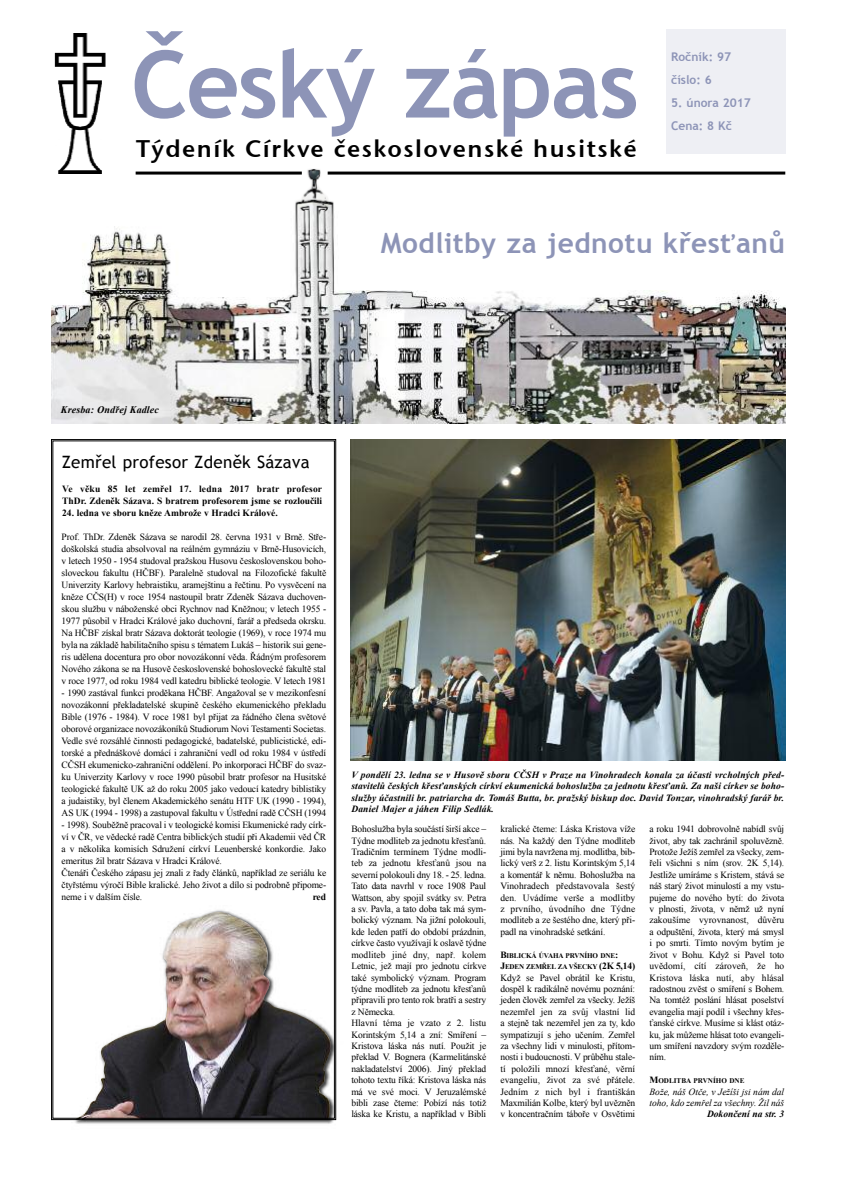
<style>
.page{position:relative;width:842px;height:1191px;background:#fff}
.page>*{position:absolute;margin:0;border:0;box-sizing:border-box;transform-origin:0 0}
.t1{font:700 93px "Trebuchet MS";letter-spacing:-.02em;color:#8d94b7}
.t2{font:700 28px "Trebuchet MS";letter-spacing:.02em;color:#8d94b7}
.t3{font:24px "Stone Sans Sem ITCTT Semi";letter-spacing:.06em;color:#000}
.t4{font:17px "Trebuchet MS";letter-spacing:.015em;color:#000}
.t5{font:700 12px/23px "Trebuchet MS";color:#8d94b7}
.t6{font:italic 700 10px "Times New Roman";letter-spacing:.015em;color:#000}
.t7{font:9.5px/11.4px "Times New Roman";letter-spacing:-.015em;color:#000;text-align:justify}
.t8{font:italic 700 9.5px/11.4px "Times New Roman";letter-spacing:.015em;color:#000;text-align:justify}
.t9{font:700 9.5px/12px "Times New Roman";color:#000}
.t10{font:italic 9.5px/11.4px "Times New Roman";color:#000}
.t11{font:700 7.1px/11.4px "Times New Roman";letter-spacing:-.02em;color:#000}
.t12{font:700 7.1px "Times New Roman";color:#000}
.s1{font-size:9.5px}
</style>
<div class="page">
<img style="left:51px;top:889px;width:286px;height:235px">
<img style="left:75px;top:911px;width:256px;height:205px">
<div style="left:53px;top:441px;width:282px;height:677px;border:1px solid #000"></div>
<div style="left:666px;top:29px;width:119px;height:125px;background:#eeeff4"></div>
<img style="left:350px;top:439px;width:435px;height:321px">
<img style="left:51px;top:169px;width:734px;height:255px">
<hr style="left:136px;top:171px;width:166px;height:3px;background:#000">
<hr style="left:328px;top:171px;width:457px;height:3px;background:#000">
<img style="left:55px;top:33px;width:53px;height:140px">
<h1 class="t1" style="left:131px;top:30px;width:509px">Český zápas</h1>
<h3 class="t3" style="left:136px;top:134px;width:502px">Týdeník Církve československé husitské</h3>
<p class="t5" style="left:671px;top:45px;width:61px">Ročník: 97 číslo: 6</p>
<p class="t5" style="left:671px;top:91px;width:81px">5. února 2017<br>Cena: 8 Kč</p>
<h2 class="t2" style="left:381px;top:227px;width:406px">Modlitby za jednotu křesťanů</h2>
<p class="t6" style="left:61px;top:404px;width:99px">Kresba: Ondřej Kadlec</p>
<h3 class="t4" style="left:62px;top:452px;width:249px">Zemřel profesor Zdeněk Sázava</h3>
<p class="t9" style="left:62px;top:483px;width:261px">ve věku 85 let zemřel 17. ledna 2017 bratr profesor thdr. zdeněk Sázava. S bratrem profesorem jsme se rozloučili</p>
<p class="t9" style="left:62px;top:507px;width:217px">24. ledna ve sboru kněze ambrože v hradci králové.</p>
<p class="t7" style="left:62px;top:531px;width:266px;line-height:12px">Prof. ThDr. Zdeněk Sázava se narodil 28. června 1931 v Brně. Stře&shy;doškolská studia absolvoval na reálném gymnáziu v Brně-Husovicích, v letech 1950 - 1954 studoval pražskou Husovu československou boho&shy;sloveckou fakultu (HČBF). Paralelně studoval na Filozofické fakultě Univerzity Karlovy hebraistiku, aramejštinu a řečtinu. Po vysvěcení na kněze CČS(H) v roce 1954 nastoupil bratr Zdeněk Sázava duchoven&shy;skou službu v náboženské obci Rychnov nad Kněžnou; v letech 1955 - 1977 působil v Hradci Králové jako duchovní, farář a předseda okrsku.<br>Na HČBF získal bratr Sázava doktorát teologie (1969), v roce 1974 mu byla na základě habilitačního spisu s tématem Lukáš – historik sui gene&shy;ris udělena docentura pro obor novozákonní věda. Řádným profesorem Nového zákona se na Husově československé bohoslovecké fakultě stal v roce 1977, od roku 1984 vedl katedru biblické teologie. V letech 1981</p>
<p class="t7" style="left:62px;top:687px;width:266px;line-height:12px">- 1990 zastával funkci proděkana HČBF. Angažoval se v mezikonfesní novozákonní překladatelské skupině českého ekumenického překladu Bible (1976 - 1984). V roce 1981 byl přijat za řádného člena světové oborové organizace novozákoníků Studiorum Novi Testamenti Societas.<br>Vedle své rozsáhlé činnosti pedagogické, badatelské, publicistické, edi&shy;torské a přednáškové domácí i zahraniční vedl od roku 1984 v ústředí CČSH ekumenicko-zahraniční oddělení. Po inkorporaci HČBF do svaz&shy;ku Univerzity Karlovy v roce 1990 působil bratr profesor na Husitské teologické fakultě UK až do roku 2005 jako vedoucí katedry biblistiky a judaistiky, byl členem Akademického senátu HTF UK (1990 - 1994), AS UK (1994 - 1998) a zastupoval fakultu v Ústřední radě CČSH (1994</p>
<p class="t7" style="left:62px;top:819px;width:266px;line-height:12px;text-align:left">- 1998). Souběžně pracoval i v teologické komisi Ekumenické rady círk&shy;ví v ČR, ve vědecké radě Centra biblických studií při Akademii věd ČR a v několika komisích Sdružení církví Leuenberské konkordie. Jako emeritus žil bratr Sázava v Hradci Králové.<br>Čtenáři Českého zápasu jej znali z řady článků, například ze seriálu ke čtyřstému výročí Bible kralické. Jeho život a dílo si podrobně připome&shy;neme i v dalším čísle.</p>
<p class="t9" style="left:313px;top:891px;width:15px">red</p>
<p class="t8" style="left:351px;top:769px;width:434px">V pondělí 23. ledna se v Husově sboru CČSH v Praze na Vinohradech konala za účasti vrcholných před&shy;stavitelů českých křesťanských církví ekumenická bohoslužba za jednotu křesťanů. Za naši církev se boho&shy;služby účastnili br. patriarcha dr. Tomáš Butta, br. pražský biskup doc. David Tonzar, vinohradský farář br.<br>Daniel Majer a jáhen Filip Sedlák.</p>
<p class="t7" style="left:351px;top:823px;width:136px;text-align:left">Bohoslužba byla součástí širší akce – Týdne modliteb za jednotu křesťanů.<br>Tradičním termínem Týdne modli&shy;teb za jednotu křesťanů jsou na severní polokouli dny 18. - 25. ledna.<br>Tato data navrhl v roce 1908 Paul Wattson, aby spojil svátky sv. Petra a sv. Pavla, a tato doba tak má sym&shy;bolický význam. Na jižní polokouli, kde leden patří do období prázdnin, církve často využívají k oslavě týdne modliteb jiné dny, např. kolem Letnic, jež mají pro jednotu církve také symbolický význam. Program týdne modliteb za jednotu křesťanů připravili pro tento rok bratři a sestry z Německa.<br>Hlavní téma je vzato z 2. listu Korintským 5,14 a zní: Smíření – Kristova láska nás nutí. Použit je překlad V. Bognera (Karmelitánské nakladatelství 2006). Jiný překlad tohoto textu říká: Kristova láska nás má ve své moci. V Jeruzalémské bibli zase čteme: Pobízí nás totiž láska ke Kristu, a například v Bibli</p>
<p class="t7" style="left:500px;top:823px;width:136px">kralické čteme: Láska Kristova víže nás. Na každý den Týdne modliteb jimi byla navržena mj. modlitba, bib&shy;lický verš z 2. listu Korintským 5,14 a komentář k němu. Bohoslužba na Vinohradech představovala šestý den. Uvádíme verše a modlitby z prvního, úvodního dne Týdne modliteb a ze šestého dne, který při&shy;padl na vinohradské setkání.</p>
<p class="t11" style="left:500px;top:949px;width:136px"><span class="s1">B</span>iBlická úvaha prvního dne<span class="s1">:<br>J</span>eden zemřel za všecky <span class="s1">(2k 5,14)</span></p>
<p class="t7" style="left:500px;top:971px;width:136px">Když se Pavel obrátil ke Kristu, dospěl k radikálně novému poznání: jeden člověk zemřel za všecky. Ježíš nezemřel jen za svůj vlastní lid a stejně tak nezemřel jen za ty, kdo sympatizují s jeho učením. Zemřel za všechny lidi v minulosti, přítom&shy;nosti i budoucnosti. V průběhu stale&shy;tí položili mnozí křesťané, věrní evangeliu, život za své přátele.<br>Jedním z nich byl i františkán Maxmilián Kolbe, který byl uvězněn v koncentračním táboře v Osvětimi</p>
<p class="t7" style="left:649px;top:823px;width:136px">a roku 1941 dobrovolně nabídl svůj život, aby tak zachránil spoluvězně.<br>Protože Ježíš zemřel za všecky, zem&shy;řeli všichni s ním (srov. 2K 5,14).<br>Jestliže umíráme s Kristem, stává se náš starý život minulostí a my vstu&shy;pujeme do nového bytí: do života v plnosti, života, v němž už nyní zakoušíme vyrovnanost, důvěru a odpuštění, života, který má smysl i po smrti. Tímto novým bytím je život v Bohu. Když si Pavel toto uvědomí, cítí zároveň, že ho Kristova láska nutí, aby hlásal radostnou zvěst o smíření s Bohem.<br>Na tomtéž poslání hlásat poselství evangelia mají podíl i všechny křes&shy;ťanské církve. Musíme si klást otáz&shy;ku, jak můžeme hlásat toto evangeli&shy;um smíření navzdory svým rozděle&shy;ním.</p>
<p class="t12" style="left:649px;top:1076px;width:97px"><span class="s1">m</span>odlitBa prvního dne</p>
<p class="t10" style="left:649px;top:1085px;width:136px">Bože, náš Otče, v Ježíši jsi nám dal toho, kdo zemřel za všechny. Žil náš</p>
<p class="t8" style="left:707px;top:1108px;width:79px">Dokončení na str. 3</p>
</div>
